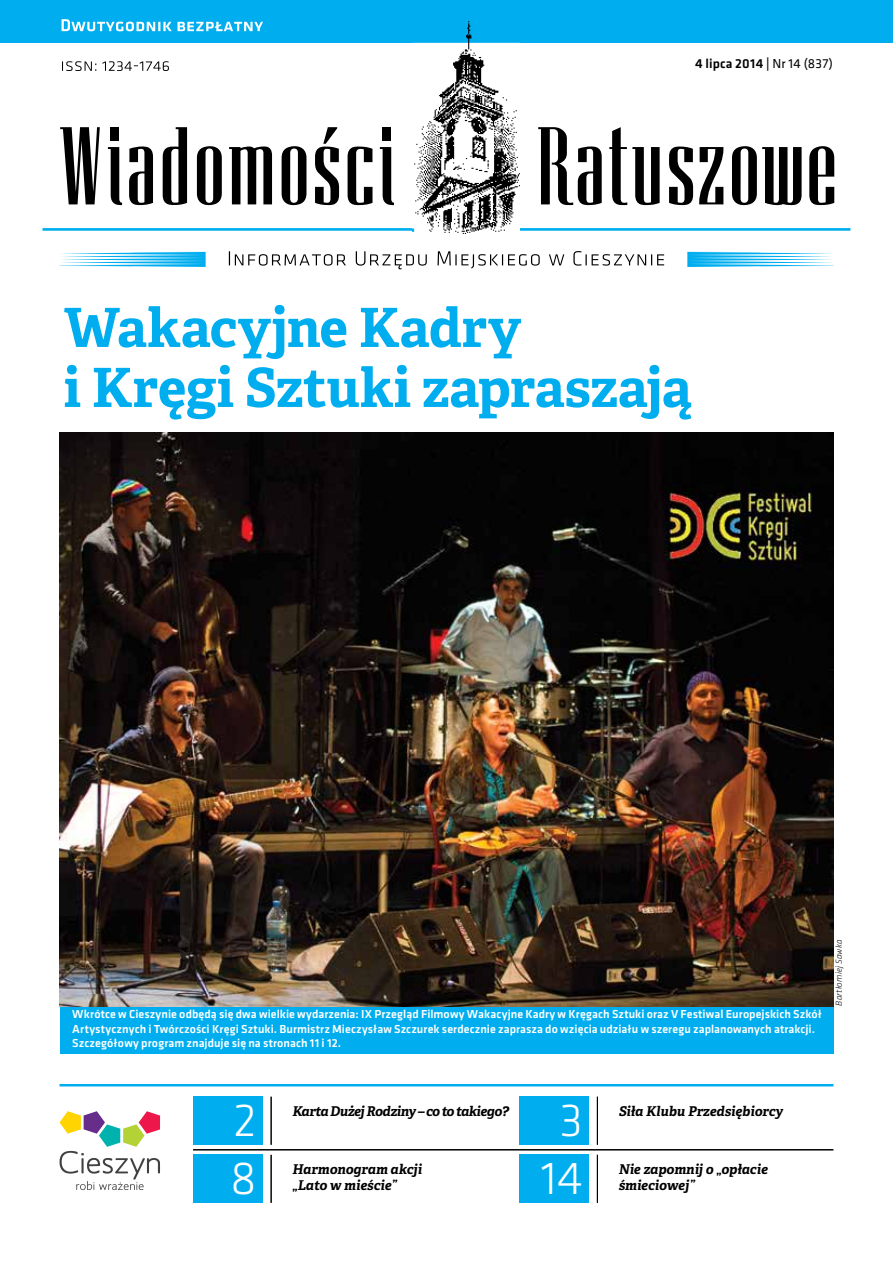
<style>
.page{position:relative;width:893px;height:1263px;background:#fff}
.page>*{position:absolute;margin:0;border:0;box-sizing:border-box;transform-origin:0 0}
.t1{font:700 54px/60px "Adelle Basic";letter-spacing:-.01em;color:#00aeef}
.t2{font:300 48px/58.2px "Klavika";color:#fff}
.t3{font:italic 700 13.5px/16.2px "Adelle Basic";color:#000}
.t4{font:italic 700 13.5px "Adelle Basic";letter-spacing:-.03em;color:#000}
.t5{font:500 13.5px "Klavika";letter-spacing:.01em;color:#000}
.t6{font:500 12px/14.4px "Klavika";letter-spacing:.005em;color:#fff}
.t7{font:italic 300 9px "Klavika";letter-spacing:.015em;color:#000}
.s1{font-weight:400}
</style>
<div class="page">
<div style="left:0;top:0;width:893px;height:43px;background:#00aeef"></div>
<svg style="left:62px;top:19px;width:201px;height:12px"></svg>
<hr style="left:43px;top:228px;width:371px;height:3px;background:#00aeef">
<hr style="left:519px;top:228px;width:331px;height:3px;background:#00aeef">
<svg style="left:59px;top:252px;width:147px;height:15px"></svg>
<svg style="left:687px;top:252px;width:146px;height:15px"></svg>
<img style="left:413px;top:21px;width:107px;height:212px">
<svg style="left:809px;top:146px;width:25px;height:59px"></svg>
<svg style="left:699px;top:147px;width:24px;height:57px"></svg>
<svg style="left:669px;top:146px;width:24px;height:59px"></svg>
<svg style="left:609px;top:127px;width:51px;height:78px"></svg>
<svg style="left:732px;top:146px;width:70px;height:59px"></svg>
<svg style="left:538px;top:127px;width:64px;height:78px"></svg>
<svg style="left:197px;top:146px;width:25px;height:59px"></svg>
<svg style="left:282px;top:146px;width:24px;height:59px"></svg>
<svg style="left:129px;top:146px;width:24px;height:59px"></svg>
<div style="left:383px;top:127px;width:8px;height:13px;background:#000"></div>
<svg style="left:380px;top:147px;width:14px;height:58px"></svg>
<div style="left:111px;top:127px;width:8px;height:13px;background:#000"></div>
<svg style="left:108px;top:147px;width:14px;height:58px"></svg>
<svg style="left:229px;top:146px;width:43px;height:58px"></svg>
<svg style="left:60px;top:127px;width:40px;height:77px"></svg>
<svg style="left:315px;top:127px;width:24px;height:78px"></svg>
<svg style="left:348px;top:146px;width:24px;height:59px"></svg>
<svg style="left:163px;top:127px;width:24px;height:78px"></svg>
<svg style="left:62px;top:61px;width:107px;height:10px"></svg>
<svg style="left:229px;top:251px;width:435px;height:18px"></svg>
<svg style="left:60px;top:1111px;width:100px;height:79px"></svg>
<hr style="left:193px;top:1149px;width:640px;height:1px;background:#000">
<hr style="left:60px;top:1084px;width:773px;height:2px;background:#00aeef">
<div style="left:519px;top:1155px;width:70px;height:48px;background:#00aeef"></div>
<div style="left:519px;top:1097px;width:70px;height:48px;background:#00aeef"></div>
<hr style="left:597px;top:1097px;width:1px;height:48px;background:#000">
<hr style="left:597px;top:1155px;width:1px;height:48px;background:#000">
<div style="left:193px;top:1155px;width:70px;height:48px;background:#00aeef"></div>
<div style="left:193px;top:1097px;width:70px;height:48px;background:#00aeef"></div>
<hr style="left:271px;top:1097px;width:1px;height:48px;background:#000">
<hr style="left:271px;top:1155px;width:1px;height:48px;background:#000">
<img style="left:60px;top:432px;width:773px;height:575px">
<div style="left:60px;top:1007px;width:773px;height:46px;background:#00aeef"></div>
<p class="t5" style="left:695px;top:55px;width:139px">4 lipca 2014 | <span class="s1">Nr 14 (837)</span></p>
<h1 class="t1" style="left:64px;top:298px;width:629px">Wakacyjne Kadry<br>i Kręgi Sztuki zapraszają</h1>
<p class="t6" style="left:72px;top:1007px;width:751px">Wkrótce w Cieszynie odbędą się dwa wielkie wydarzenia: IX Przegląd Filmowy Wakacyjne Kadry w Kręgach Sztuki oraz V Festiwal Europejskich Szkół<br>Artystycznych i Twórczości Kręgi Sztuki. Burmistrz Mieczysław Szczurek serdecznie zaprasza do wzięcia udziału w szeregu zaplanowanych atrakcji.<br>Szczegółowy program znajduje się na stronach 11 i 12.</p>
<p class="t7" style="left:833px;top:1005px;width:67px;rotate:-90deg">Bartłomiej Sawka</p>
<h2 class="t2" style="left:230px;top:1090px;width:28px">2<br>8</h2>
<h2 class="t2" style="left:541px;top:1090px;width:43px;text-align:center">3<br>14</h2>
<p class="t4" style="left:292px;top:1102px;width:218px">Karta Dużej Rodziny – co to takiego?</p>
<p class="t3" style="left:292px;top:1161px;width:131px">Harmonogram akcji „Lato w mieście”</p>
<p class="t3" style="left:619px;top:1103px;width:166px">Siła Klubu Przedsiębiorcy</p>
<p class="t3" style="left:619px;top:1161px;width:151px">Nie zapomnij o „opłacie śmieciowej”</p>
</div>
